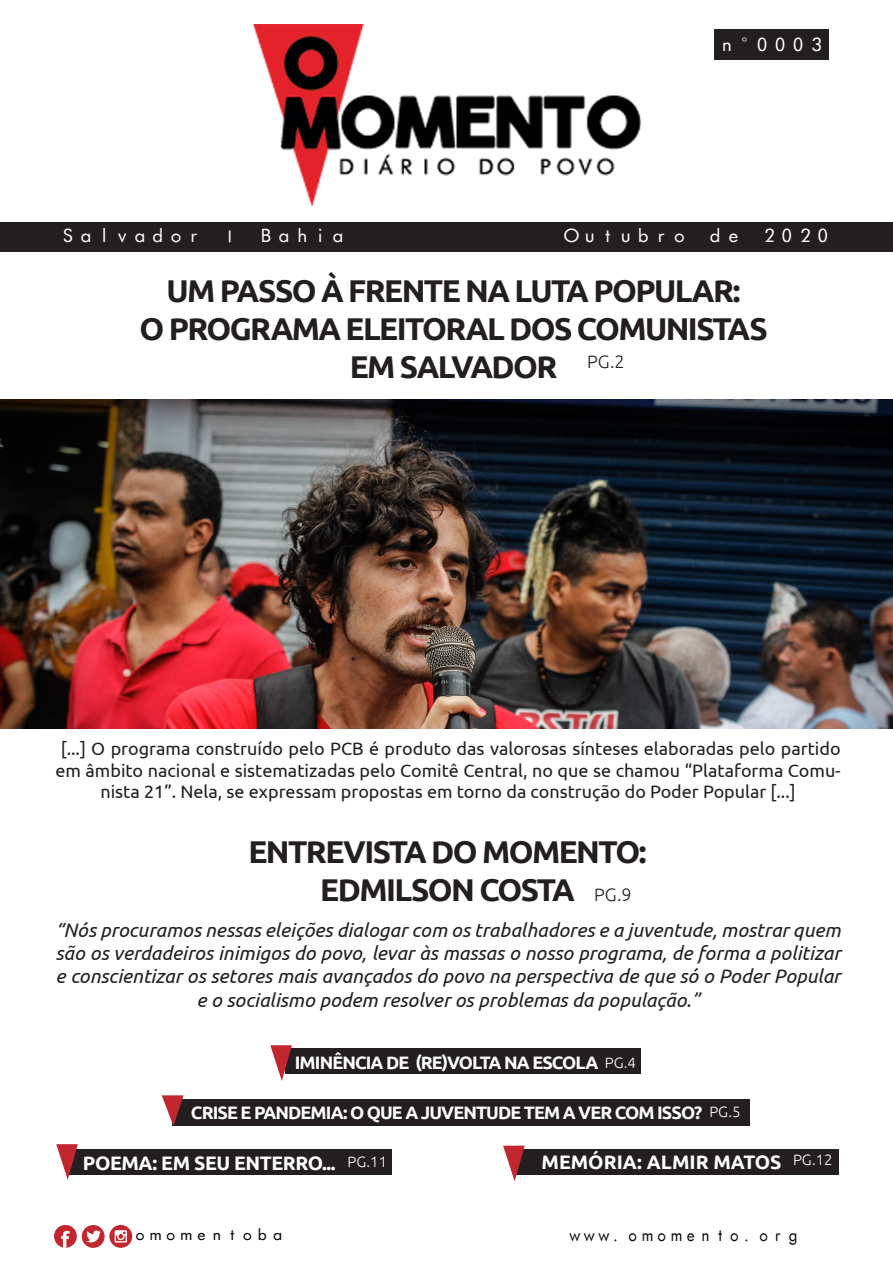
<style>
.page{position:relative;width:893px;height:1263px;background:#fff}
.page>*{position:absolute;margin:0;border:0;box-sizing:border-box;transform-origin:0 0}
.t1{font:700 31.5px "Ubuntu";letter-spacing:-.05em;color:#231f20}
.t2{font:italic 19.5px/23.4px "Ubuntu";color:#231f20;text-align:center}
.t3{font:700 19.5px "Ubuntu";letter-spacing:-.02em;color:#fff}
.t4{font:700 19.5px "Ubuntu";color:#fff}
.t5{font:18px/21.6px "Ubuntu";color:#231f20;text-align:center}
.t6{font:700 18px "Ubuntu";letter-spacing:-.05em;color:#fff}
.t7{font:18px "Futurist Fixed Width";color:#fff}
.t8{font:300 18px "Ubuntu";color:#231f20}
.t9{font:16.5px "Futurist Fixed Width";color:#040503;scale:.88 1}
.t10{font:15.15px "Futurist Fixed Width";color:#000}
.t11{font:300 15px "Ubuntu";color:#fff}
</style>
<div class="page">
<div style="left:517px;top:1149px;width:322px;height:26px;background:#231f20"></div>
<div style="left:173px;top:1099px;width:577px;height:26px;background:#231f20"></div>
<div style="left:68px;top:1149px;width:324px;height:26px;background:#231f20"></div>
<div style="left:285px;top:1048px;width:356px;height:26px;background:#231f20"></div>
<div style="left:0;top:223px;width:893px;height:29px;background:#231f20"></div>
<svg style="left:54px;top:1225px;width:23px;height:23px"></svg>
<div style="left:82px;top:1225px;width:23px;height:23px;background:#c2262e;border-radius:50%"></div>
<svg style="left:86px;top:1230px;width:15px;height:12px"></svg>
<svg style="left:109px;top:1225px;width:23px;height:23px"></svg>
<svg style="left:115px;top:1230px;width:12px;height:12px"></svg>
<svg style="left:270px;top:1045px;width:22px;height:36px"></svg>
<svg style="left:56px;top:1144px;width:22px;height:36px"></svg>
<svg style="left:162px;top:1095px;width:22px;height:31px"></svg>
<svg style="left:503px;top:1146px;width:22px;height:35px"></svg>
<img style="left:0;top:399px;width:893px;height:329px">
<div style="left:714px;top:29px;width:114px;height:30px;background:#231f20"></div>
<img style="left:254px;top:25px;width:387px;height:181px">
<p class="t7" style="left:718px;top:32px;width:109px">n°0003</p>
<p class="t7" style="left:59px;top:224px;width:289px">Salvador | Bahia</p>
<p class="t7" style="left:562px;top:224px;width:271px">Outubro de 2020</p>
<p class="t1" style="left:167px;top:272px;width:576px">UM PASSO À FRENTE NA LUTA POPULAR:</p>
<p class="t1" style="left:140px;top:310px;width:630px">O PROGRAMA ELEITORAL DOS COMUNISTAS</p>
<p class="t1" style="left:350px;top:348px;width:209px">EM SALVADOR</p>
<p class="t8" style="left:587px;top:351px;width:39px">PG.2</p>
<p class="t5" style="left:56px;top:737px;width:787px">[...] O programa construído pelo PCB é produto das valorosas sínteses elaboradas pelo partido em âmbito nacional e sistematizadas pelo Comitê Central, no que se chamou “Plataforma Comu&shy;nista 21”. Nela, se expressam propostas em torno da construção do Poder Popular [...]</p>
<p class="t1" style="left:248px;top:833px;width:400px">ENTREVISTA DO MOMENTO:</p>
<p class="t1" style="left:320px;top:871px;width:256px">EDMILSON COSTA</p>
<p class="t8" style="left:594px;top:883px;width:39px">PG.9</p>
<p class="t2" style="left:56px;top:917px;width:787px">“Nós procuramos nessas eleições dialogar com os trabalhadores e a juventude, mostrar quem são os verdadeiros inimigos do povo, levar às massas o nosso programa, de forma a politizar e conscientizar os setores mais avançados do povo na perspectiva de que só o Poder Popular e o socialismo podem resolver os problemas da população.”</p>
<p class="t6" style="left:295px;top:1051px;width:305px">IMINÊNCIA DE (RE)VOLTA NA ESCOLA</p>
<p class="t11" style="left:605px;top:1053px;width:33px">PG.4</p>
<p class="t6" style="left:191px;top:1102px;width:513px">CRISE E PANDEMIA: O QUE A JUVENTUDE TEM A VER COM ISSO?</p>
<p class="t11" style="left:709px;top:1102px;width:33px">PG.5</p>
<p class="t4" style="left:541px;top:1150px;width:242px">MEMÓRIA: ALMIR MATOS</p>
<p class="t11" style="left:793px;top:1151px;width:41px">PG.12</p>
<p class="t3" style="left:83px;top:1151px;width:254px">POEMA: EM SEU ENTERRO...</p>
<p class="t11" style="left:347px;top:1152px;width:41px">PG.11</p>
<p class="t10" style="left:133px;top:1224px;width:154px">omomentoba</p>
<p class="t9" style="left:567px;top:1224px;width:266px">www.omomento.org</p>
</div>
